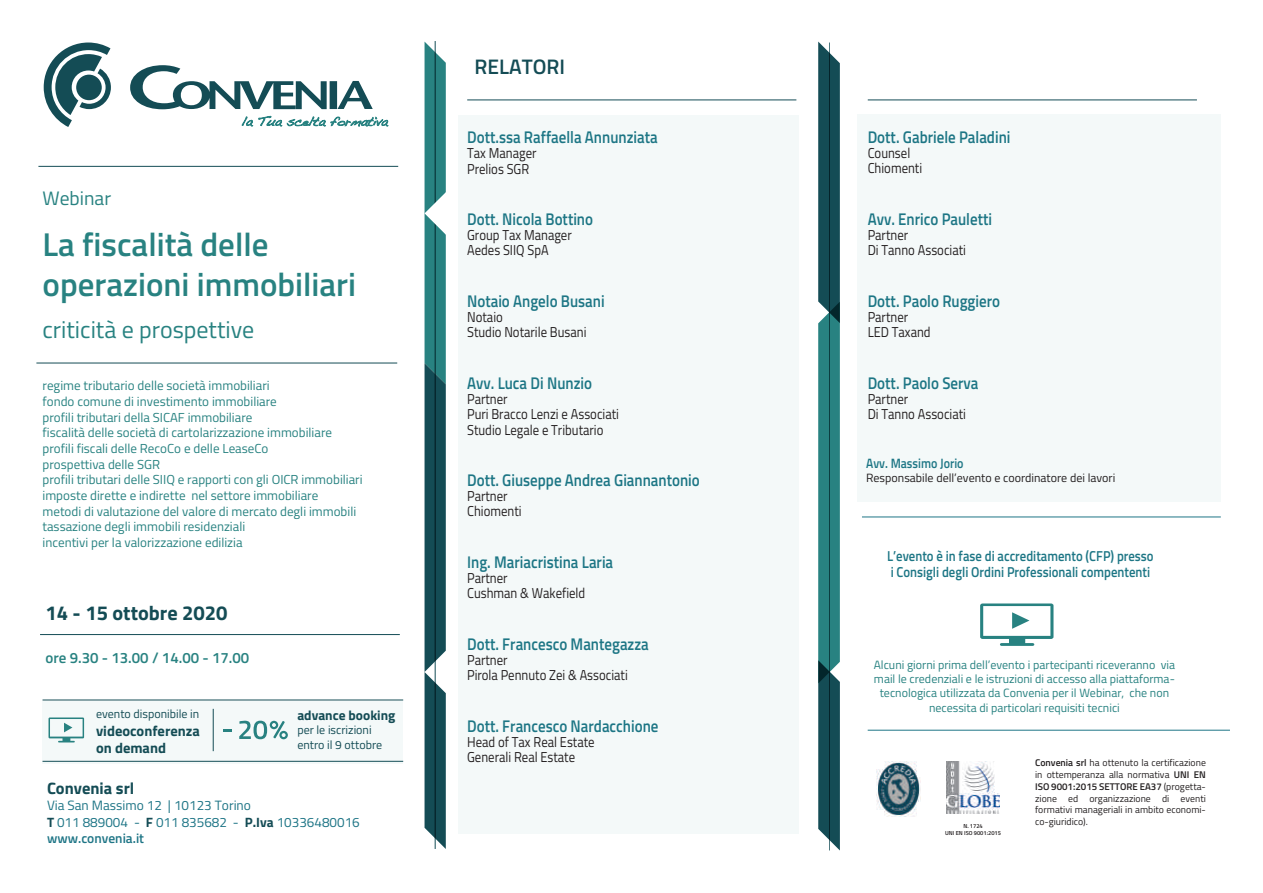
<style>
.page{position:relative;width:1263px;height:893px;background:#fff}
.page>*{position:absolute;margin:0;border:0;box-sizing:border-box;transform-origin:0 0}
.t1{font:600 33px/39.6px "Titillium";color:#288281}
.t2{font:24px "Titillium";color:#288281}
.t3{font:600 21px "Titillium";color:#144c55}
.t4{font:700 20.25px "Titillium";color:#144c55}
.t5{font:19.5px "Titillium";color:#288281}
.t6{font:600 16.95px "Titillium";color:#1d7685;scale:.89 1}
.t7{font:700 16.5px "Titillium";color:#144c55}
.t8{font:600 15px "Titillium";color:#288281}
.t9{font:700 14.55px/17.4px "Titillium";color:#144c55}
.t10{font:14.4px/15.3px "Titillium";color:#231f20;scale:.89 1}
.t11{font:600 14.4px/16.8px "Titillium";color:#1d7685;scale:.89 1}
.t12{font:13.5px/16.5px "Titillium";color:#1e7586}
.t13{font:600 13.5px "Titillium";color:#1d7685;scale:.89 1}
.t14{font:700 13.5px "Titillium";color:#144c55}
.t15{font:13.05px/15.6px "Titillium";color:#288281}
.t16{font:12px/14.4px "Titillium";color:#288281;text-align:center}
.t17{font:12px/14.4px "Titillium";color:#144c55}
.t18{font:12px "Titillium";color:#231f20}
.t19{font:9.75px/11.7px "Titillium";color:#231f20;text-align:justify}
.t20{font:600 5.7px/6.9px "Titillium";color:#231f20;text-align:center}
.s1{font-weight:700;color:#144c55}
.s2{font-weight:600}
</style>
<div class="page">
<svg style="left:818px;top:42px;width:22px;height:808px;background:#286c70"></svg>
<svg style="left:44px;top:43px;width:344px;height:84px"></svg>
<hr style="left:467px;top:100px;width:329px;height:1px;background:#144c55">
<hr style="left:43px;top:700px;width:360px;height:1px;background:#144c55">
<div style="left:43px;top:701px;width:360px;height:63px;background:#f4f9f9"></div>
<hr style="left:868px;top:730px;width:362px;height:1px;background:#1e7586">
<hr style="left:862px;top:517px;width:359px;height:1px;background:#1e7586">
<hr style="left:38px;top:166px;width:360px;height:1px;background:#144c55">
<hr style="left:36px;top:363px;width:361px;height:1px;background:#144c55">
<hr style="left:868px;top:100px;width:329px;height:1px;background:#144c55">
<div style="left:458px;top:115px;width:340px;height:718px;background:#f4f9f9"></div>
<div style="left:857px;top:115px;width:364px;height:387px;background:#f4f9f9"></div>
<hr style="left:40px;top:634px;width:360px;height:1px;background:#144c55">
<hr style="left:829px;top:43px;width:1px;height:807px;background:#144c55">
<hr style="left:435px;top:41px;width:1px;height:808px;background:#144c55">
<hr style="left:213px;top:709px;width:1px;height:42px;background:#144c55">
<svg style="left:424px;top:42px;width:22px;height:807px;background:#367277"></svg>
<svg style="left:49px;top:717px;width:35px;height:25px"></svg>
<svg style="left:239px;top:721px;width:49px;height:18px"></svg>
<svg style="left:223px;top:729px;width:9px;height:2px"></svg>
<img style="left:877px;top:761px;width:43px;height:55px">
<img style="left:947px;top:761px;width:52px;height:53px">
<svg style="left:980px;top:603px;width:73px;height:43px"></svg>
<h3 class="t5" style="left:43px;top:184px;width:70px">Webinar</h3>
<h1 class="t1" style="left:43px;top:223px;width:315px">La fiscalità delle operazioni immobiliari</h1>
<h2 class="t2" style="left:43px;top:312px;width:213px">criticità e prospettive</h2>
<p class="t15" style="left:43px;top:377px;width:322px">regime tributario delle società immobiliari<br>fondo comune di investimento immobiliare<br>profili tributari della SICAF immobiliare<br>fiscalità delle società di cartolarizzazione immobiliare profili fiscali delle RecoCo e delle LeaseCo<br>prospettiva delle SGR<br>profili tributari delle SIIQ e rapporti con gli OICR immobiliari imposte dirette e indirette nel settore immobiliare<br>metodi di valutazione del valore di mercato degli immobili tassazione degli immobili residenziali<br>incentivi per la valorizzazione edilizia</p>
<h3 class="t4" style="left:46px;top:597px;width:183px">14 - 15 ottobre 2020</h3>
<p class="t8" style="left:46px;top:647px;width:205px">ore 9.30 - 13.00 / 14.00 - 17.00</p>
<p class="t17" style="left:96px;top:706px;width:105px">evento disponibile in</p>
<p class="t9" style="left:96px;top:721px;width:105px">videoconferenza on demand</p>
<p class="t14" style="left:297px;top:705px;width:100px">advance booking</p>
<p class="t17" style="left:297px;top:722px;width:86px">per le iscrizioni entro il 9 ottobre</p>
<p class="t7" style="left:47px;top:775px;width:89px">Convenia srl</p>
<p class="t12" style="left:47px;top:797px;width:314px">Via San Massimo 12 | 10123 Torino<br><span class="s1">T</span> 011 889004 - <span class="s1">F</span> 011 835682 - <span class="s1">P.Iva</span> 10336480016 <span class="s2">www.convenia.it</span></p>
<h3 class="t3" style="left:475px;top:51px;width:92px">RELATORI</h3>
<p class="t6" style="left:467px;top:124px;width:216px">Dott.ssa Raffaella Annunziata</p>
<p class="t10" style="left:467px;top:145px;width:79px">Tax Manager<br>Prelios SGR</p>
<p class="t6" style="left:467px;top:206px;width:143px">Dott. Nicola Bottino</p>
<p class="t10" style="left:467px;top:227px;width:119px">Group Tax Manager<br>Aedes SIIQ SpA</p>
<p class="t6" style="left:467px;top:288px;width:156px">Notaio Angelo Busani</p>
<p class="t10" style="left:467px;top:309px;width:136px">Notaio<br>Studio Notarile Busani</p>
<p class="t6" style="left:467px;top:370px;width:142px">Avv. Luca Di Nunzio</p>
<p class="t10" style="left:467px;top:391px;width:172px">Partner<br>Puri Bracco Lenzi e Associati<br>Studio Legale e Tributario</p>
<p class="t6" style="left:467px;top:467px;width:263px">Dott. Giuseppe Andrea Giannantonio</p>
<p class="t10" style="left:467px;top:488px;width:63px">Partner<br>Chiomenti</p>
<p class="t6" style="left:467px;top:549px;width:166px">Ing. Mariacristina Laria</p>
<p class="t10" style="left:467px;top:570px;width:134px">Partner<br>Cushman &amp; Wakefield</p>
<p class="t6" style="left:467px;top:631px;width:206px">Dott. Francesco Mantegazza</p>
<p class="t10" style="left:467px;top:652px;width:182px">Partner<br>Pirola Pennuto Zei &amp; Associati</p>
<p class="t6" style="left:467px;top:713px;width:216px">Dott. Francesco Nardacchione</p>
<p class="t10" style="left:467px;top:733px;width:145px">Head of Tax Real Estate<br>Generali Real Estate</p>
<p class="t6" style="left:868px;top:124px;width:162px">Dott. Gabriele Paladini</p>
<p class="t10" style="left:868px;top:145px;width:63px">Counsel<br>Chiomenti</p>
<p class="t6" style="left:868px;top:206px;width:141px">Avv. Enrico Pauletti</p>
<p class="t10" style="left:868px;top:227px;width:112px">Partner<br>Di Tanno Associati</p>
<p class="t6" style="left:868px;top:288px;width:150px">Dott. Paolo Ruggiero</p>
<p class="t10" style="left:868px;top:309px;width:72px">Partner<br>LED Taxand</p>
<p class="t6" style="left:868px;top:370px;width:126px">Dott. Paolo Serva</p>
<p class="t10" style="left:868px;top:390px;width:112px">Partner<br>Di Tanno Associati</p>
<p class="t13" style="left:866px;top:453px;width:111px">Avv. Massimo Jorio</p>
<p class="t18" style="left:866px;top:469px;width:251px">Responsabile dell’evento e coordinatore dei lavori</p>
<p class="t11" style="left:887px;top:546px;width:301px">L’evento è in fase di accreditamento (CFP) presso i Consigli degli Ordini Professionali compententi</p>
<p class="t16" style="left:874px;top:657px;width:303px">Alcuni giorni prima dell’evento i partecipanti riceveranno via mail le credenziali e le istruzioni di accesso alla piattaforma&shy;tecnologica utilizzata da Convenia per il Webinar, che non necessita di particolari requisiti tecnici</p>
<p class="t20" style="left:945px;top:822px;width:57px">N. 1724<br>UNI EN ISO 9001:2015</p>
<p class="t19" style="left:1035px;top:757px;width:172px"><span class="s2">Convenia srl</span> ha ottenuto la certificazione in ottemperanza alla normativa <span class="s2">UNI EN ISO 9001:2015 SETTORE EA37</span> (progetta&shy;zione ed organizzazione di eventi formativi manageriali in ambito economi&shy;co-giuridico).</p>
</div>
